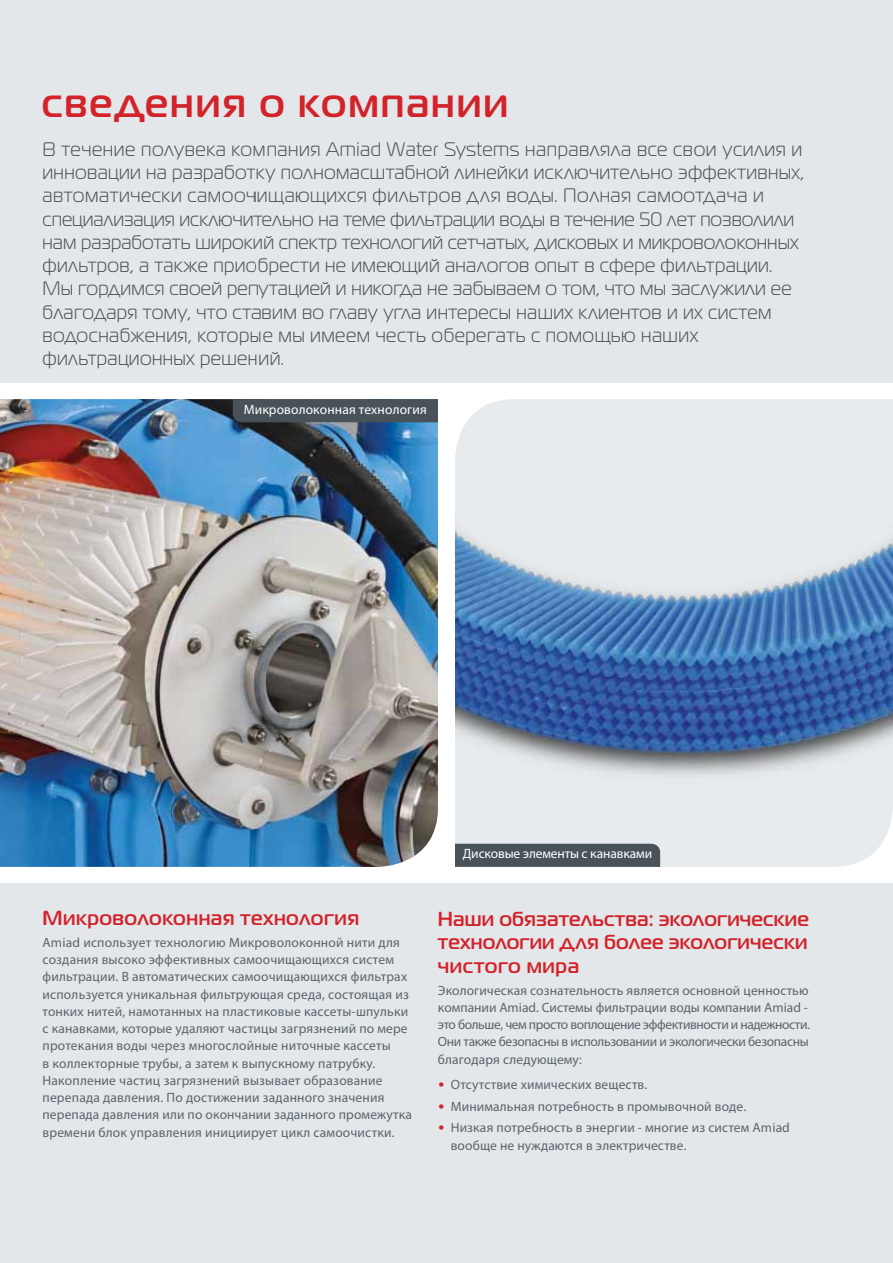
<style>
.page{position:relative;width:893px;height:1263px;background:#fff}
.page>*{position:absolute;margin:0;border:0;box-sizing:border-box;transform-origin:0 0}
.t1{font:500 40.5px "Magistral C";letter-spacing:.05em;color:#d2232a}
.t2{font:500 20.25px/23.7px "Magistral C";letter-spacing:.01em;color:#d2232a;text-align:justify}
.t3{font:300 19.5px/23.2px "Magistral C";letter-spacing:.02em;color:#485258}
.t4{font:13.5px/17.2px "Myriad Pro";letter-spacing:.01em;color:#5b656c}
.t5{font:13.5px "Myriad Pro";color:#fff}
.s1{font-family:"DIN";color:#d2232a}
</style>
<div class="page">
<div style="left:0;top:884px;width:893px;height:379px;background:#e3e7ea"></div>
<div style="left:0;top:0;width:893px;height:382px;background:#e3e7ea"></div>
<div style="left:455px;top:399px;width:438px;height:468px;background:#e8ebed"></div>
<img style="left:455px;top:499px;width:438px;height:303px">
<div style="left:455px;top:844px;width:205px;height:23px;background:#485258"></div>
<img style="left:0;top:399px;width:438px;height:468px">
<div style="left:233px;top:399px;width:205px;height:23px;background:#485258"></div>
<h1 class="t1" style="left:42px;top:79px;width:468px">сведения о компании</h1>
<p class="t3" style="left:43px;top:137px;width:763px">В течение полувека компания Amiad Water Systems направляла все свои усилия и инновации на разработку полномасштабной линейки исключительно эффективных, автоматически самоочищающихся фильтров для воды. Полная самоотдача и специализация исключительно на теме фильтрации воды в течение 50 лет позволили нам разработать широкий спектр технологий сетчатых, дисковых и микроволоконных фильтров, а также приобрести не имеющий аналогов опыт в сфере фильтрации.<br>Мы гордимся своей репутацией и никогда не забываем о том, что мы заслужили ее благодаря тому, что ставим во главу угла интересы наших клиентов и их систем водоснабжения, которые мы имеем честь оберегать с помощью наших фильтрационных решений.</p>
<p class="t5" style="left:244px;top:401px;width:185px">Микроволоконная технология</p>
<h2 class="t2" style="left:43px;top:906px;width:318px">Микроволоконная технология</h2>
<p class="t4" style="left:43px;top:933px;width:371px">Amiad использует технологию Микроволоконной нити для создания высоко эффективных самоочищающихся систем фильтрации. В автоматических самоочищающихся фильтрах используется уникальная фильтрующая среда, состоящая из тонких нитей, намотанных на пластиковые кассеты-шпульки с канавками, которые удаляют частицы загрязнений по мере протекания воды через многослойные ниточные кассеты<br>в коллекторные трубы, а затем к выпускному патрубку.<br>Накопление частиц загрязнений вызывает образование перепада давления. По достижении заданного значения перепада давления или по окончании заданного промежутка времени блок управления инициирует цикл самоочистки.</p>
<p class="t5" style="left:463px;top:845px;width:191px">Дисковые элементы с канавками</p>
<h2 class="t2" style="left:438px;top:906px;width:372px">Наши обязательства: экологические технологии для более экологически чистого мира</h2>
<p class="t4" style="left:438px;top:981px;width:373px">Экологическая сознательность является основной ценностью компании Amiad. Системы фильтрации воды компании Amiad - это больше, чем просто воплощение эффективности и надежности.<br>Они также безопасны в использовании и экологически безопасны благодаря следующему:</p>
<p class="t4" style="left:438px;top:1076px;width:211px"><span class="s1">•</span> Отсутствие химических веществ.</p>
<p class="t4" style="left:438px;top:1097px;width:310px"><span class="s1">•</span> Минимальная потребность в промывочной воде.</p>
<p class="t4" style="left:451px;top:1119px;width:341px;text-indent:-13px"><span class="s1">•</span> Низкая потребность в энергии - многие из систем Amiad вообще не нуждаются в электричестве.</p>
</div>
